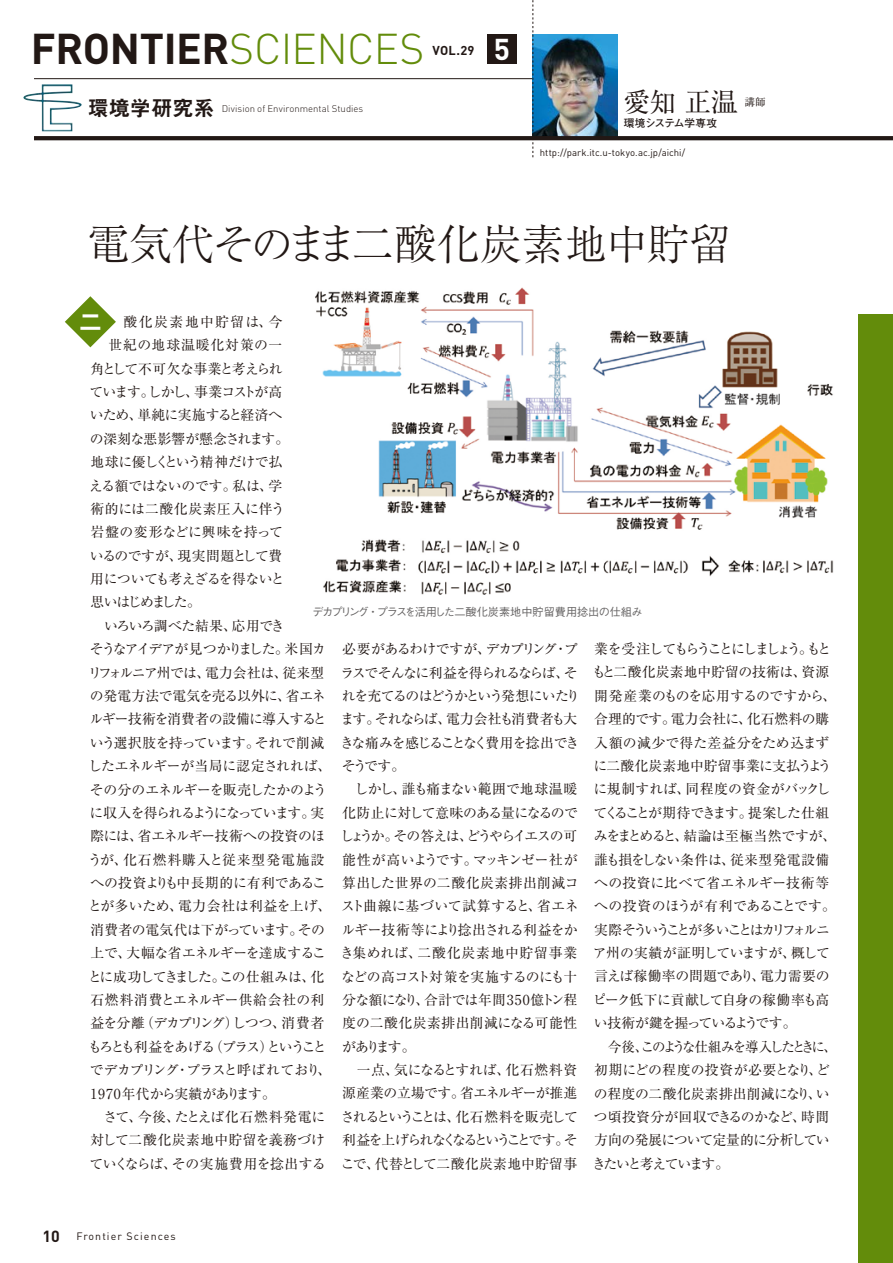
<style>
.page{position:relative;width:893px;height:1263px;background:#fff}
.page>*{position:absolute;margin:0;border:0;box-sizing:border-box;transform-origin:0 0}
.t1{font:300 42.45px "Ryumin Pro";color:#221815}
.t2{font:700 42.45px "DIN";letter-spacing:-.01em;color:#221815}
.t3{font:700 29.7px "DIN";color:#fff}
.t4{font:26.55px "Ryumin Pro";color:#221815}
.t5{font:23.4px "Midashi Go Pro MB31";color:#fff}
.t6{font:13.8px/23.4px "Ryumin Pro";letter-spacing:-.03em;color:#221815}
.t7{font:13.8px/23.4px "Ryumin Pro";letter-spacing:-.05em;color:#221815}
.t8{font:13.8px "Ryumin Pro";color:#221815}
.t9{font:13.8px "Ryumin Pro";letter-spacing:.065em;color:#221815}
.t10{font:13.8px "Ryumin Pro";letter-spacing:-.12em;color:#221815}
.t11{font:13.8px "Ryumin Pro";letter-spacing:-.095em;color:#221815}
.t12{font:13.8px "Ryumin Pro";letter-spacing:-.1em;color:#221815}
.t13{font:13.8px "Ryumin Pro";letter-spacing:-.08em;color:#221815}
.t14{font:13.8px "Ryumin Pro";letter-spacing:-.06em;color:#221815}
.t15{font:13.8px "Ryumin Pro";letter-spacing:.015em;color:#221815}
.t16{font:13.8px "Ryumin Pro";letter-spacing:.05em;color:#221815}
.t17{font:13.8px "Ryumin Pro";letter-spacing:.02em;color:#221815}
.t18{font:13.8px "Ryumin Pro";letter-spacing:.025em;color:#221815}
.t19{font:13.8px "Ryumin Pro";letter-spacing:-.105em;color:#221815}
.t20{font:13.8px "Ryumin Pro";letter-spacing:-.075em;color:#221815}
.t21{font:13.8px "Ryumin Pro";letter-spacing:.045em;color:#221815}
.t22{font:13.8px "Ryumin Pro";letter-spacing:.115em;color:#221815}
.t23{font:13.8px "Ryumin Pro";letter-spacing:-.115em;color:#221815}
.t24{font:700 12.75px "DIN";color:#221815}
.t25{font:500 11.1px "Gothic BBB Pro";letter-spacing:-.03em;color:#666464}
.t26{font:10.65px "DIN";letter-spacing:.1em;color:#221815}
.t27{font:700 10.65px "Futo Go B101 Pro";letter-spacing:-.005em;color:#221815}
.t28{font:10.65px "Ryumin Pro";color:#221815}
.t29{font:9.6px "DIN";color:#221815}
.t30{font:300 9.6px "DIN";color:#221815}
.s1{font-weight:300;color:#638c0b}
.s2{font-family:"Midashi Go Pro MB31";font-weight:400;font-size:21.3px}
.s3{font-weight:700;font-size:15.9px}
</style>
<div class="page">
<hr style="left:34px;top:78px;width:572px;height:1px;background:#221815">
<img style="left:534px;top:34px;width:84px;height:102px">
<svg style="left:533px;top:0;width:1px;height:157px"></svg>
<svg style="left:34px;top:136px;width:859px;height:4px;background:#251b18"></svg>
<div style="left:487px;top:34px;width:30px;height:30px;background:#221815"></div>
<img style="left:23px;top:84px;width:59px;height:47px">
<svg style="left:65px;top:296px;width:51px;height:51px"></svg>
<div style="left:859px;top:315px;width:34px;height:948px;background:#638c0b"></div>
<img style="left:315px;top:287px;width:519px;height:308px">
<h1 class="t2" style="left:31px;top:21px;width:395px">FRONTIER<span class="s1">SCIENCES</span></h1>
<p class="t24" style="left:433px;top:42px;width:43px">VOL.29</p>
<h2 class="t3" style="left:494px;top:29px;width:18px">5</h2>
<p class="t30" style="left:88px;top:102px;width:277px"><span class="s2">環境学研究系</span> Division of Environmental Studies</p>
<h3 class="t4" style="left:624px;top:81px;width:115px">愛知 正温</h3>
<p class="t28" style="left:744px;top:94px;width:23px">講師</p>
<p class="t27" style="left:624px;top:114px;width:95px">環境システム学専攻</p>
<p class="t29" style="left:540px;top:146px;width:147px">http://park.itc.u-tokyo.ac.jp/aichi/</p>
<h1 class="t1" style="left:87px;top:211px;width:646px">電気代そのまま二酸化炭素地中貯留</h1>
<h3 class="t5" style="left:79px;top:303px;width:25px">二</h3>
<p class="t22" style="left:123px;top:311px;width:160px">酸化炭素地中貯留は、今</p>
<p class="t9" style="left:108px;top:334px;width:175px">世紀の地球温暖化対策の一</p>
<p class="t20" style="left:90px;top:358px;width:194px">角として不可欠な事業と考えられ</p>
<p class="t19" style="left:90px;top:381px;width:194px">ています。しかし、事業コストが高</p>
<p class="t7" style="left:90px;top:403px;width:194px">いため、単純に実施すると経済へ</p>
<p class="t6" style="left:90px;top:426px;width:201px">の深刻な悪影響が懸念されます。</p>
<p class="t6" style="left:90px;top:449px;width:193px">地球に優しくという精神だけで払</p>
<p class="t6" style="left:89px;top:473px;width:195px">える額ではないのです。私は、学</p>
<p class="t21" style="left:90px;top:498px;width:196px">術的には二酸化炭素圧入に伴う</p>
<p class="t8" style="left:90px;top:521px;width:194px">岩盤の変形などに興味を持って</p>
<p class="t6" style="left:90px;top:543px;width:194px">いるのですが、現実問題として費</p>
<p class="t6" style="left:90px;top:566px;width:196px">用についても考えざるを得ないと</p>
<p class="t23" style="left:90px;top:591px;width:112px">思いはじめました。</p>
<p class="t6" style="left:90px;top:613px;width:196px">　いろいろ調べた結果、応用でき</p>
<p class="t11" style="left:90px;top:638px;width:238px">そうなアイデアが見つかりました。米国カ</p>
<p class="t7" style="left:88px;top:660px;width:238px">リフォルニア州では、電力会社は、従来型</p>
<p class="t6" style="left:90px;top:683px;width:237px">の発電方法で電気を売る以外に、省エネ</p>
<p class="t6" style="left:89px;top:707px;width:239px">ルギー技術を消費者の設備に導入すると</p>
<p class="t6" style="left:90px;top:730px;width:236px">いう選択肢を持っています。それで削減</p>
<p class="t6" style="left:88px;top:753px;width:245px">したエネルギーが当局に認定されれば、</p>
<p class="t6" style="left:90px;top:777px;width:239px">その分のエネルギーを販売したかのよう</p>
<p class="t12" style="left:89px;top:802px;width:236px">に収入を得られるようになっています。実</p>
<p class="t6" style="left:90px;top:823px;width:236px">際には、省エネルギー技術への投資のほ</p>
<p class="t9" style="left:88px;top:849px;width:238px">うが、化石燃料購入と従来型発電施設</p>
<p class="t6" style="left:90px;top:870px;width:237px">への投資よりも中長期的に有利であるこ</p>
<p class="t15" style="left:88px;top:895px;width:245px">とが多いため、電力会社は利益を上げ、</p>
<p class="t6" style="left:90px;top:917px;width:236px">消費者の電気代は下がっています。その</p>
<p class="t6" style="left:90px;top:940px;width:237px">上で、大幅な省エネルギーを達成するこ</p>
<p class="t13" style="left:88px;top:965px;width:238px">とに成功してきました。この仕組みは、化</p>
<p class="t17" style="left:90px;top:989px;width:236px">石燃料消費とエネルギー供給会社の利</p>
<p class="t7" style="left:90px;top:1010px;width:235px">益を分離（デカプリング）しつつ、消費者</p>
<p class="t10" style="left:88px;top:1036px;width:240px">もろとも利益をあげる（プラス）ということ</p>
<p class="t14" style="left:90px;top:1059px;width:243px">でデカプリング・プラスと呼ばれており、</p>
<p class="t8" style="left:90px;top:1082px;width:187px">1970年代から実績があります。</p>
<p class="t16" style="left:90px;top:1106px;width:236px">　さて、今後、たとえば化石燃料発電に</p>
<p class="t18" style="left:90px;top:1129px;width:236px">対して二酸化炭素地中貯留を義務づけ</p>
<p class="t6" style="left:90px;top:1151px;width:238px">ていくならば、その実施費用を捻出する</p>
<p class="t25" style="left:313px;top:603px;width:332px">デカプリング・プラスを活用した二酸化炭素地中貯留費用捻出の仕組み</p>
<p class="t7" style="left:340px;top:636px;width:241px">必要があるわけですが、デカプリング・プラスでそんなに利益を得られるならば、それを充てるのはどうかという発想にいたります。それならば、電力会社も消費者も大きな痛みを感じることなく費用を捻出できそうです。<br>　しかし、誰も痛まない範囲で地球温暖化防止に対して意味のある量になるのでしょうか。その答えは、どうやらイエスの可能性が高いようです。マッキンゼー社が算出した世界の二酸化炭素排出削減コスト曲線に基づいて試算すると、省エネルギー技術等により捻出される利益をかき集めれば、二酸化炭素地中貯留事業などの高コスト対策を実施するのにも十分な額になり、合計では年間350億トン程度の二酸化炭素排出削減になる可能性があります。<br>　一点、気になるとすれば、化石燃料資源産業の立場です。省エネルギーが推進されるということは、化石燃料を販売して利益を上げられなくなるということです。そこで、代替として二酸化炭素地中貯留事</p>
<p class="t6" style="left:592px;top:636px;width:246px">業を受注してもらうことにしましょう。もともと二酸化炭素地中貯留の技術は、資源開発産業のものを応用するのですから、合理的です。電力会社に、化石燃料の購入額の減少で得た差益分をため込まずに二酸化炭素地中貯留事業に支払うように規制すれば、同程度の資金がバックしてくることが期待できます。提案した仕組みをまとめると、結論は至極当然ですが、誰も損をしない条件は、従来型発電設備への投資に比べて省エネルギー技術等への投資のほうが有利であることです。実際そういうことが多いことはカリフォルニア州の実績が証明していますが、概して言えば稼働率の問題であり、電力需要のピーク低下に貢献して自身の稼働率も高い技術が鍵を握っているようです。<br>　今後、このような仕組みを導入したときに、初期にどの程度の投資が必要となり、どの程度の二酸化炭素排出削減になり、いつ頃投資分が回収できるのかなど、時間方向の発展について定量的に分析していきたいと考えています。</p>
<p class="t26" style="left:43px;top:1230px;width:135px"><span class="s3">10</span> Frontier Sciences</p>
</div>
